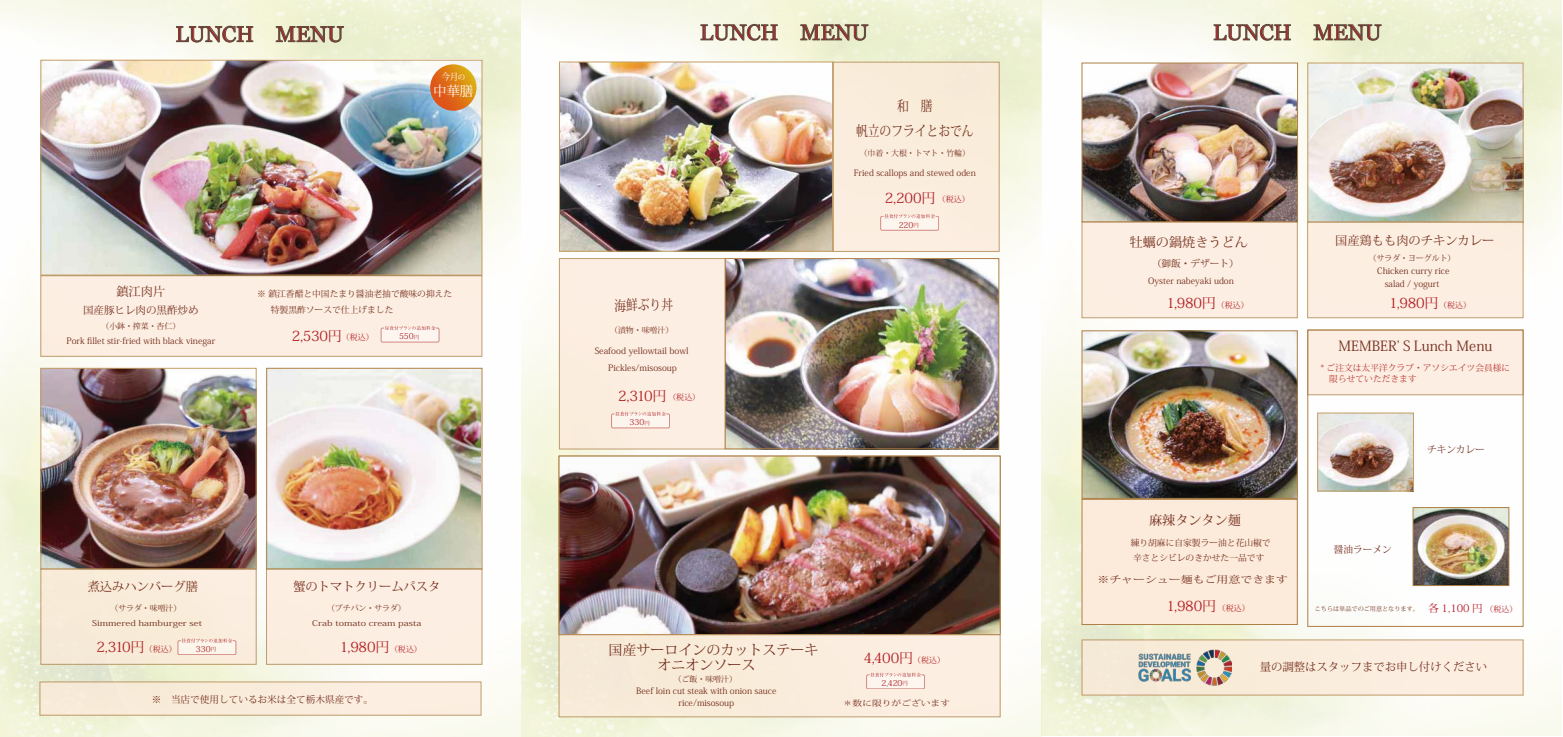
<style>
.page{position:relative;width:1563px;height:737px;background:#fff}
.page>*{position:absolute;margin:0;border:0;box-sizing:border-box;transform-origin:0 0}
.t1{font:21.88px "Georgia";color:#b11e23}
.t2{font:14px "Koz Min Pro";letter-spacing:-.02em;color:#b11e23}
.t3{font:14px "Koz Min Pro";color:#742d1c}
.t4{font:14px "Koz Min Pro";color:#742d1c;scale:.84 1}
.t5{font:13.56px "Koz Min Pro";color:#fff}
.t6{font:13.12px "Koz Min Pro";color:#742d1c}
.t7{font:12.25px "Koz Min Pro";color:#742d1c}
.t8{font:11.38px "Koz Min Pro";color:#742d1c}
.t9{font:10.5px "Koz Min Pro";color:#742d1c}
.t10{font:10.5px "Koz Min Pro";color:#b81c24}
.t11{font:9.62px "Koz Min Pro";color:#742d1c}
.t12{font:9.62px "Koz Min Pro";color:#742d1c;scale:1.24 1}
.t13{font:9.28px "Koz Min Pro";color:#fff;scale:.95 1}
.t14{font:8.75px/15.3px "Koz Min Pro";color:#742d1c}
.t15{font:8.75px/11.8px "Koz Min Pro";color:#b73531}
.t16{font:8.75px "Koz Min Pro";color:#6a2b19}
.t17{font:8.14px "Koz Min Pro";letter-spacing:-.005em;color:#ac1f24}
.t18{font:7.88px "Koz Min Pro";color:#742d1c}
.t19{font:7.88px "Koz Min Pro";color:#742d1c;scale:1.24 1}
.t20{font:7.88px "Koz Min Pro";letter-spacing:.03em;color:#b11e23}
.t21{font:6.12px "Koz Min Pro";color:#742d1c}
.s1{font-size:7.79px}
.s2{font-size:7.88px}
.s3{font-size:5.42px}
</style>
<div class="page">
<img style="left:1px;top:0;width:1041px;height:737px">
<img style="left:268px;top:370px;width:212px;height:197px">
<img style="left:42px;top:370px;width:213px;height:197px">
<div style="left:40px;top:368px;width:217px;height:201px;border:1px solid #c49d61"></div>
<div style="left:40px;top:682px;width:441px;height:33px;background:#fceada"></div>
<img style="left:42px;top:62px;width:438px;height:211px">
<div style="left:40px;top:60px;width:442px;height:215px;border:1px solid #c49d61"></div>
<div style="left:266px;top:368px;width:216px;height:201px;border:1px solid #ad8046"></div>
<div style="left:41px;top:276px;width:441px;height:80px;background:#fceee2"></div>
<div style="left:40px;top:275px;width:442px;height:82px;border:1px solid #ad8046"></div>
<div style="left:41px;top:569px;width:215px;height:95px;background:#fceada"></div>
<div style="left:40px;top:568px;width:217px;height:96px;border:1px solid #ad8046"></div>
<div style="left:266px;top:569px;width:216px;height:95px;background:#fceee1"></div>
<div style="left:266px;top:568px;width:216px;height:96px;border:1px solid #ad8046"></div>
<svg style="left:176px;top:25px;width:78px;height:18px"></svg>
<svg style="left:275px;top:26px;width:69px;height:17px"></svg>
<svg style="left:430px;top:64px;width:46px;height:47px;background:#dd791a"></svg>
<div style="left:178px;top:640px;width:58px;height:14px;background:#fbf5ec;border:1px solid #ac1f24;border-radius:2px"></div>
<svg style="left:182px;top:638px;width:50px;height:5px"></svg>
<div style="left:381px;top:328px;width:58px;height:14px;background:#fdf6f0;border:1px solid #ac1f24;border-radius:2px"></div>
<svg style="left:385px;top:326px;width:50px;height:4px"></svg>
<div style="left:559px;top:258px;width:166px;height:191px;background:#fceee2"></div>
<div style="left:559px;top:258px;width:167px;height:191px;border:1px solid #ad8046"></div>
<div style="left:833px;top:62px;width:166px;height:189px;background:#fceada"></div>
<div style="left:833px;top:62px;width:166px;height:190px;border:1px solid #ad8046"></div>
<img style="left:560px;top:457px;width:438px;height:176px">
<div style="left:558px;top:455px;width:442px;height:180px;border:1px solid #ad8046"></div>
<div style="left:559px;top:634px;width:441px;height:83px;background:#fceada"></div>
<div style="left:558px;top:634px;width:442px;height:83px;border:1px solid #ad8046"></div>
<svg style="left:700px;top:23px;width:78px;height:18px"></svg>
<svg style="left:800px;top:24px;width:69px;height:17px"></svg>
<img style="left:561px;top:64px;width:270px;height:186px">
<div style="left:559px;top:62px;width:274px;height:190px;border:1px solid #c49d61"></div>
<img style="left:727px;top:260px;width:270px;height:187px">
<div style="left:725px;top:258px;width:274px;height:191px;border:1px solid #ad8046"></div>
<div style="left:880px;top:216px;width:59px;height:14px;background:#fdf6ef;border:1px solid #ac1f24;border-radius:2px"></div>
<svg style="left:884px;top:214px;width:51px;height:4px"></svg>
<div style="left:611px;top:414px;width:59px;height:14px;background:#fdf6ef;border:1px solid #ac1f24;border-radius:2px"></div>
<svg style="left:615px;top:412px;width:51px;height:4px"></svg>
<div style="left:866px;top:674px;width:58px;height:15px;background:#fdf6ef;border:1px solid #ac1f24;border-radius:2px"></div>
<svg style="left:870px;top:672px;width:51px;height:5px"></svg>
<img style="left:1042px;top:0;width:519px;height:735px">
<div style="left:1082px;top:640px;width:441px;height:55px;background:#fceada"></div>
<img style="left:1083px;top:65px;width:213px;height:155px">
<div style="left:1081px;top:63px;width:217px;height:159px;border:1px solid #ad8046"></div>
<img style="left:1309px;top:65px;width:212px;height:155px">
<div style="left:1307px;top:63px;width:216px;height:159px;border:1px solid #c49d61"></div>
<div style="left:1082px;top:222px;width:215px;height:96px;background:#fceee2"></div>
<div style="left:1307px;top:222px;width:216px;height:96px;background:#fceee1"></div>
<div style="left:1307px;top:222px;width:216px;height:96px;border:1px solid #ad8046"></div>
<div style="left:1082px;top:499px;width:215px;height:125px;background:#fceada"></div>
<div style="left:1081px;top:499px;width:216px;height:126px;border:1px solid #ad8046"></div>
<div style="left:1307px;top:330px;width:216px;height:65px;background:#fceee2"></div>
<img style="left:1083px;top:332px;width:212px;height:165px">
<div style="left:1081px;top:330px;width:216px;height:169px;border:1px solid #ad8046"></div>
<img style="left:1319px;top:414px;width:93px;height:75px">
<div style="left:1317px;top:412px;width:97px;height:79px;border:1px solid #c49d61"></div>
<div style="left:1307px;top:329px;width:216px;height:298px;border:1px solid #ad8046"></div>
<svg style="left:1213px;top:23px;width:78px;height:18px"></svg>
<svg style="left:1313px;top:24px;width:69px;height:17px"></svg>
<img style="left:1133px;top:634px;width:98px;height:66px">
<img style="left:1414px;top:509px;width:93px;height:75px">
<div style="left:1412px;top:507px;width:97px;height:79px;border:1px solid #ad8046"></div>
<h1 class="t1" style="left:175px;top:21px;width:170px">LUNCH MENU</h1>
<p class="t13" style="left:441px;top:70px;width:26px">今月<span class="s1">の</span></p>
<h3 class="t5" style="left:433px;top:81px;width:42px">中華膳</h3>
<h3 class="t7" style="left:116px;top:282px;width:50px">鎮江肉片</h3>
<p class="t9" style="left:83px;top:302px;width:117px">国産豚ヒレ肉の黒酢炒め</p>
<p class="t18" style="left:101px;top:320px;width:80px">（小鉢・搾菜・杏仁）</p>
<p class="t14" style="left:66px;top:333px;width:150px">Pork fillet stir-fried with black vinegar</p>
<p class="t14" style="left:257px;top:286px;width:196px">※ 鎮江香醋と中国たまり醤油老抽で酸味の抑えた　 特製黒酢ソースで仕上げました</p>
<h2 class="t2" style="left:292px;top:325px;width:83px">2,530円<span class="s2">（税込）</span></h2>
<p class="t17" style="left:399px;top:330px;width:22px">550<span class="s3">円</span></p>
<h3 class="t7" style="left:88px;top:578px;width:112px">煮込みハンバーグ膳</h3>
<p class="t18" style="left:110px;top:602px;width:72px">（サラダ・味噌汁）</p>
<p class="t17" style="left:196px;top:643px;width:22px">330<span class="s3">円</span></p>
<h3 class="t7" style="left:293px;top:578px;width:148px">蟹のトマトクリームパスタ</h3>
<p class="t18" style="left:327px;top:602px;width:80px">（プチパン・サラダ）</p>
<p class="t19" style="left:92px;top:617px;width:90px">Simmered hamburger set</p>
<p class="t19" style="left:312px;top:617px;width:90px">Crab tomato cream pasta</p>
<h2 class="t2" style="left:96px;top:636px;width:82px">2,310円<span class="s2">（税込）</span></h2>
<h2 class="t2" style="left:340px;top:636px;width:83px">1,980円<span class="s2">（税込）</span></h2>
<p class="t11" style="left:152px;top:692px;width:223px">※　当店で使用しているお米は全て栃木県産です。</p>
<h1 class="t1" style="left:700px;top:19px;width:170px">LUNCH MENU</h1>
<h2 class="t4" style="left:897px;top:96px;width:43px">和　膳</h2>
<h2 class="t4" style="left:856px;top:121px;width:141px">帆立のフライとおでん</h2>
<p class="t14" style="left:854px;top:164px;width:123px">Fried scallops and stewed oden</p>
<p class="t20" style="left:938px;top:193px;width:33px">（税込）</p>
<p class="t18" style="left:860px;top:147px;width:112px">（巾着・大根・トマト・竹輪）</p>
<h2 class="t2" style="left:885px;top:188px;width:52px">2,200円</h2>
<h2 class="t4" style="left:614px;top:295px;width:72px">海鮮ぶり丼</h2>
<p class="t14" style="left:595px;top:341px;width:96px;line-height:17.8px;text-align:center">Seafood yellowtail bowl<br>Pickles/misosoup</p>
<h2 class="t2" style="left:618px;top:386px;width:83px">2,310円<span class="s2">（税込）</span></h2>
<p class="t18" style="left:610px;top:325px;width:64px">（漬物・味噌汁）</p>
<p class="t17" style="left:629px;top:416px;width:22px">330<span class="s3">円</span></p>
<p class="t17" style="left:898px;top:219px;width:22px">220<span class="s3">円</span></p>
<h2 class="t3" style="left:608px;top:640px;width:211px">国産サーロインのカットステーキ</h2>
<h2 class="t3" style="left:657px;top:655px;width:99px">オニオンソース</h2>
<h2 class="t2" style="left:863px;top:648px;width:51px">4,400円</h2>
<p class="t20" style="left:913px;top:654px;width:33px">（税込）</p>
<p class="t18" style="left:674px;top:673px;width:64px">（ご飯・味噌汁）</p>
<p class="t14" style="left:636px;top:682px;width:142px">Beef loin cut steak with onion sauce</p>
<p class="t17" style="left:881px;top:677px;width:28px">2,420<span class="s3">円</span></p>
<p class="t14" style="left:678px;top:694px;width:57px">rice/misosoup</p>
<p class="t19" style="left:843px;top:697px;width:88px">＊数に限りがございます</p>
<h1 class="t1" style="left:1213px;top:19px;width:170px">LUNCH MENU</h1>
<h3 class="t6" style="left:1129px;top:233px;width:120px">牡蠣の鍋焼きうどん</h3>
<h3 class="t7" style="left:1335px;top:232px;width:161px">国産鶏もも肉のチキンカレー</h3>
<p class="t18" style="left:1368px;top:252px;width:88px">（サラダ・ヨーグルト）</p>
<p class="t16" style="left:1377px;top:264px;width:74px">Chicken curry rice</p>
<p class="t14" style="left:1384px;top:275px;width:56px">salad / yogurt</p>
<p class="t11" style="left:1152px;top:257px;width:88px">（御飯・デザート）</p>
<p class="t20" style="left:1217px;top:300px;width:33px">（税込）</p>
<p class="t14" style="left:1148px;top:272px;width:87px">Oyster nabeyaki udon</p>
<h2 class="t2" style="left:1166px;top:293px;width:51px">1,980円</h2>
<h2 class="t2" style="left:1389px;top:293px;width:83px">1,980円<span class="s2">（税込）</span></h2>
<h2 class="t3" style="left:1338px;top:336px;width:156px">MEMBERʼＳLunch Menu</h2>
<p class="t15" style="left:1320px;top:361px;width:191px">* ご注文は太平洋クラブ・アソシエイツ会員様に　限らせていただきます</p>
<h3 class="t6" style="left:1149px;top:510px;width:93px">麻辣タンタン麺</h3>
<p class="t14" style="left:1130px;top:534px;width:141px">練り胡麻に自家製ラー油と花山椒で辛さとシビレのきかせた一品です</p>
<p class="t12" style="left:1097px;top:573px;width:155px">※チャーシュー麺もご用意できます</p>
<p class="t20" style="left:1218px;top:602px;width:33px">（税込）</p>
<h2 class="t2" style="left:1166px;top:595px;width:51px">1,980円</h2>
<p class="t11" style="left:1417px;top:443px;width:69px">　チキンカレー</p>
<p class="t11" style="left:1334px;top:542px;width:59px">醤油ラーメン</p>
<p class="t10" style="left:1428px;top:601px;width:56px">各 1,100 円</p>
<p class="t21" style="left:1314px;top:604px;width:106px">こちらは単品でのご用意となります。</p>
<p class="t20" style="left:1485px;top:603px;width:33px">（税込）</p>
<h3 class="t8" style="left:1259px;top:658px;width:229px">量の調整はスタッフまでお申し付けください</h3>
</div>
